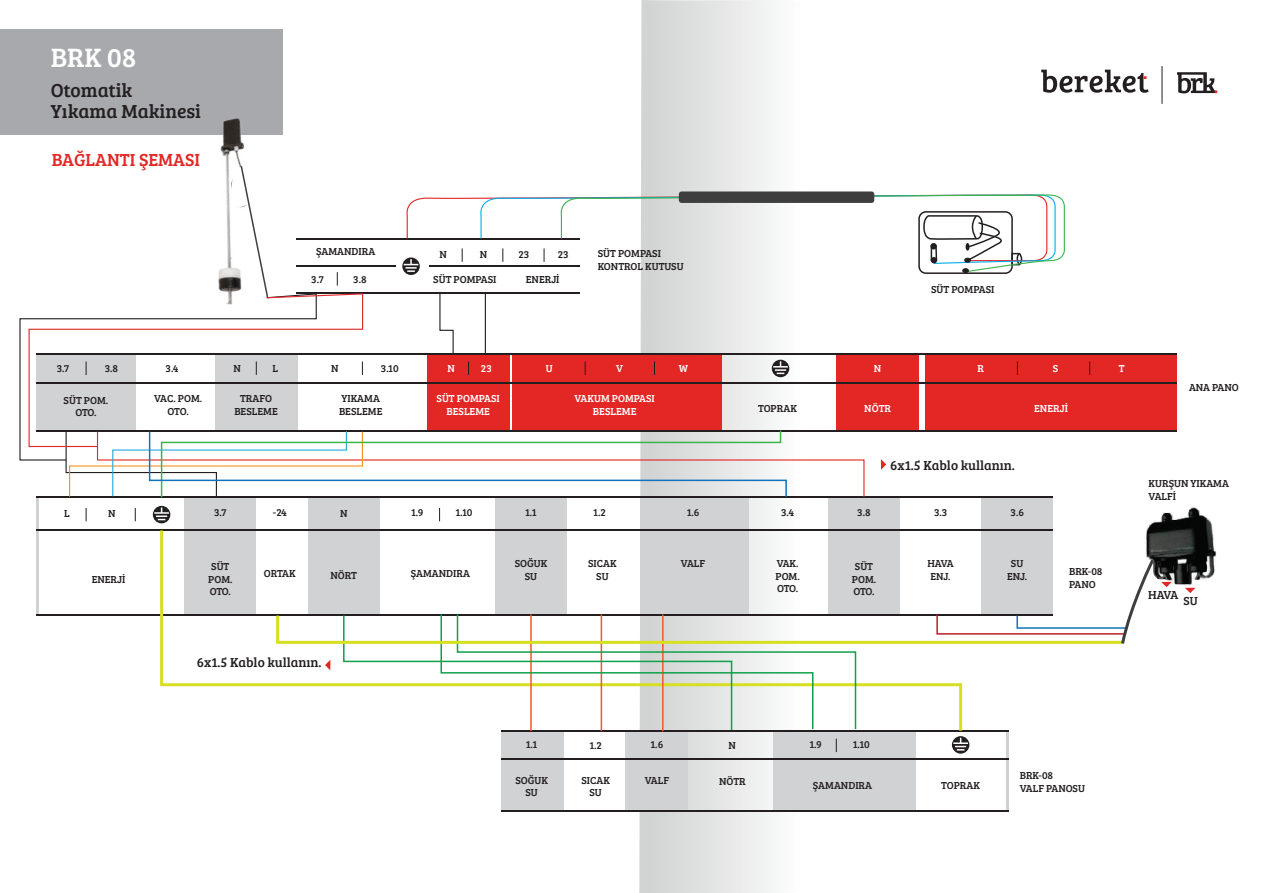
<style>
.page{position:relative;width:1263px;height:893px;background:#fff}
.page>*{position:absolute;margin:0;border:0;box-sizing:border-box;transform-origin:0 0}
.t1{font:27.45px "Bree Serif";color:#fff}
.t2{font:19.5px/21px "Bree Serif";color:#231f20}
.t3{font:18px "Bree Serif";color:#e22725}
.t4{font:13.5px "Bree Serif";color:#231f20}
.t5{font:12px "Bree Serif";letter-spacing:-.04em;color:#231f20}
.t6{font:10.5px/12.6px "Bree Serif";color:#231f20;text-align:center}
.t7{font:10.5px/12.6px "Bree Serif";color:#fff;text-align:center}
</style>
<div class="page">
<svg style="left:639px;top:0;width:183px;height:893px"></svg>
<hr style="left:1006px;top:730px;width:3px;height:81px;background:#d1d2d4">
<hr style="left:36px;top:497px;width:3px;height:117px;background:#d1d2d4">
<div style="left:501px;top:730px;width:63px;height:81px;background:#d1d2d4"></div>
<div style="left:625px;top:730px;width:63px;height:81px;background:#d1d2d4"></div>
<div style="left:774px;top:730px;width:142px;height:81px;background:#d1d2d4"></div>
<div style="left:184px;top:498px;width:72px;height:118px;background:#d1d2d4"></div>
<div style="left:308px;top:498px;width:72px;height:118px;background:#d1d2d4"></div>
<div style="left:495px;top:498px;width:72px;height:118px;background:#d1d2d4"></div>
<div style="left:828px;top:498px;width:72px;height:118px;background:#d1d2d4"></div>
<div style="left:981px;top:498px;width:72px;height:118px;background:#d1d2d4"></div>
<div style="left:640px;top:498px;width:109px;height:118px;background:#d1d2d4"></div>
<div style="left:427px;top:354px;width:82px;height:77px;background:#e22725"></div>
<div style="left:512px;top:354px;width:210px;height:77px;background:#e22725"></div>
<div style="left:836px;top:354px;width:83px;height:77px;background:#e22725"></div>
<div style="left:0;top:29px;width:283px;height:106px;background:#a8a9ad"></div>
<hr style="left:1162px;top:66px;width:1px;height:38px;background:#231f20">
<svg style="left:1041px;top:70px;width:108px;height:23px"></svg>
<svg style="left:1177px;top:72px;width:40px;height:21px"></svg>
<div style="left:925px;top:354px;width:252px;height:77px;background:#e22725"></div>
<svg style="left:402px;top:257px;width:18px;height:18px"></svg>
<svg style="left:404px;top:262px;width:14px;height:10px"></svg>
<svg style="left:952px;top:736px;width:17px;height:18px"></svg>
<svg style="left:953px;top:738px;width:15px;height:13px"></svg>
<hr style="left:297px;top:265px;width:99px;height:1px;background:#231f20">
<hr style="left:429px;top:265px;width:151px;height:1px;background:#231f20">
<hr style="left:297px;top:293px;width:283px;height:1px;background:#231f20">
<hr style="left:297px;top:239px;width:283px;height:1px;background:#231f20">
<hr style="left:36px;top:431px;width:1141px;height:1px;background:#231f20">
<hr style="left:36px;top:614px;width:1017px;height:2px;background:#231f20">
<hr style="left:501px;top:810px;width:508px;height:1px;background:#231f20">
<hr style="left:501px;top:759px;width:508px;height:1px;background:#231f20">
<hr style="left:36px;top:529px;width:1017px;height:1px;background:#231f20">
<hr style="left:36px;top:497px;width:1017px;height:1px;background:#231f20">
<hr style="left:36px;top:382px;width:1141px;height:1px;background:#231f20">
<hr style="left:36px;top:353px;width:1141px;height:1px;background:#231f20">
<svg style="left:86px;top:508px;width:1px;height:13px"></svg>
<svg style="left:836px;top:739px;width:1px;height:13px"></svg>
<svg style="left:135px;top:508px;width:1px;height:13px"></svg>
<svg style="left:439px;top:508px;width:1px;height:13px"></svg>
<svg style="left:468px;top:362px;width:1px;height:13px"></svg>
<svg style="left:585px;top:362px;width:1px;height:13px"></svg>
<svg style="left:1017px;top:362px;width:1px;height:13px"></svg>
<svg style="left:1089px;top:362px;width:1px;height:13px"></svg>
<svg style="left:654px;top:362px;width:1px;height:13px"></svg>
<svg style="left:772px;top:360px;width:17px;height:17px"></svg>
<svg style="left:773px;top:361px;width:15px;height:13px"></svg>
<svg style="left:153px;top:506px;width:17px;height:17px"></svg>
<svg style="left:154px;top:507px;width:15px;height:13px"></svg>
<svg style="left:439px;top:292px;width:15px;height:61px"></svg>
<hr style="left:485px;top:294px;width:1px;height:59px;background:#231f20">
<svg style="left:403px;top:197px;width:74px;height:65px"></svg>
<svg style="left:679px;top:191px;width:195px;height:12px"></svg>
<svg style="left:477px;top:192px;width:588px;height:81px"></svg>
<svg style="left:788px;top:432px;width:77px;height:65px"></svg>
<svg style="left:65px;top:429px;width:723px;height:70px"></svg>
<svg style="left:159px;top:527px;width:805px;height:207px"></svg>
<img style="left:218px;top:118px;width:176px;height:266px">
<svg style="left:230px;top:164px;width:39px;height:129px"></svg>
<svg style="left:19px;top:318px;width:298px;height:143px"></svg>
<svg style="left:28px;top:293px;width:336px;height:155px"></svg>
<img style="left:1144px;top:507px;width:72px;height:78px">
<svg style="left:1185px;top:588px;width:10px;height:5px"></svg>
<svg style="left:881px;top:459px;width:5px;height:11px"></svg>
<svg style="left:275px;top:556px;width:897px;height:175px"></svg>
<h1 class="t1" style="left:51px;top:38px;width:87px">BRK 08</h1>
<h2 class="t2" style="left:51px;top:79px;width:152px">Otomatik<br>Yıkama Makinesi</h2>
<h3 class="t3" style="left:52px;top:147px;width:150px">BAĞLANTI ŞEMASI</h3>
<p class="t6" style="left:316px;top:245px;width:61px">ŞAMANDIRA</p>
<p class="t6" style="left:311px;top:273px;width:14px">3.7</p>
<p class="t6" style="left:353px;top:273px;width:15px">3.8</p>
<p class="t6" style="left:440px;top:248px;width:9px">N</p>
<p class="t6" style="left:480px;top:248px;width:9px">N</p>
<p class="t6" style="left:518px;top:248px;width:12px">23</p>
<p class="t6" style="left:558px;top:248px;width:12px">23</p>
<p class="t6" style="left:433px;top:273px;width:65px">SÜT POMPASI</p>
<p class="t6" style="left:526px;top:273px;width:35px">ENERJİ</p>
<p class="t6" style="left:598px;top:247px;width:87px;text-align:left">SÜT POMPASI<br>KONTROL KUTUSU</p>
<p class="t6" style="left:931px;top:282px;width:65px">SÜT POMPASI</p>
<p class="t6" style="left:57px;top:362px;width:14px">3.7</p>
<p class="t6" style="left:272px;top:362px;width:7px">L</p>
<p class="t7" style="left:977px;top:362px;width:8px">R</p>
<p class="t7" style="left:1053px;top:362px;width:7px">S</p>
<p class="t7" style="left:1119px;top:362px;width:7px">T</p>
<p class="t6" style="left:105px;top:362px;width:15px">3.8</p>
<p class="t6" style="left:166px;top:362px;width:14px">3.4</p>
<p class="t6" style="left:233px;top:362px;width:9px">N</p>
<p class="t6" style="left:381px;top:362px;width:19px">3.10</p>
<p class="t7" style="left:481px;top:362px;width:12px">23</p>
<p class="t6" style="left:331px;top:362px;width:9px">N</p>
<p class="t7" style="left:447px;top:362px;width:9px">N</p>
<p class="t7" style="left:874px;top:362px;width:9px">N</p>
<p class="t7" style="left:546px;top:362px;width:8px">U</p>
<p class="t7" style="left:616px;top:362px;width:8px">V</p>
<p class="t7" style="left:679px;top:362px;width:11px">W</p>
<p class="t6" style="left:64px;top:393px;width:46px">SÜT POM.<br>OTO.</p>
<p class="t6" style="left:154px;top:392px;width:50px">VAC. POM.<br>OTO.</p>
<p class="t6" style="left:234px;top:392px;width:45px">TRAFO<br>BESLEME</p>
<p class="t6" style="left:339px;top:392px;width:45px;text-align:left">YIKAMA<br>BESLEME</p>
<p class="t7" style="left:437px;top:392px;width:65px">SÜT POMPASI<br>BESLEME</p>
<p class="t7" style="left:864px;top:401px;width:28px">NÖTR</p>
<p class="t7" style="left:575px;top:392px;width:82px">VAKUM POMPASI<br>BESLEME</p>
<p class="t6" style="left:758px;top:401px;width:40px">TOPRAK</p>
<p class="t7" style="left:1034px;top:402px;width:35px">ENERJİ</p>
<p class="t4" style="left:890px;top:455px;width:126px">6x1.5 Kablo kullanın.</p>
<p class="t6" style="left:64px;top:506px;width:7px">L</p>
<p class="t6" style="left:108px;top:506px;width:9px">N</p>
<p class="t6" style="left:273px;top:506px;width:15px">-24</p>
<p class="t6" style="left:214px;top:506px;width:14px">3.7</p>
<p class="t6" style="left:411px;top:506px;width:14px">1.9</p>
<p class="t6" style="left:455px;top:506px;width:19px">1.10</p>
<p class="t6" style="left:340px;top:506px;width:9px">N</p>
<p class="t6" style="left:525px;top:506px;width:13px">1.1</p>
<p class="t6" style="left:593px;top:506px;width:14px">1.2</p>
<p class="t6" style="left:687px;top:506px;width:14px">1.6</p>
<p class="t6" style="left:781px;top:506px;width:14px">3.4</p>
<p class="t6" style="left:857px;top:506px;width:15px">3.8</p>
<p class="t6" style="left:934px;top:506px;width:15px">3.3</p>
<p class="t6" style="left:1010px;top:506px;width:15px">3.6</p>
<p class="t6" style="left:92px;top:572px;width:35px">ENERJİ</p>
<p class="t6" style="left:208px;top:560px;width:26px;text-align:left">SÜT<br>POM.<br>OTO.</p>
<p class="t6" style="left:264px;top:567px;width:33px">ORTAK</p>
<p class="t6" style="left:331px;top:568px;width:28px">NÖRT</p>
<p class="t6" style="left:411px;top:566px;width:61px">ŞAMANDIRA</p>
<p class="t6" style="left:515px;top:556px;width:34px">SOĞUK<br>SU</p>
<p class="t6" style="left:588px;top:556px;width:30px">SICAK<br>SU</p>
<p class="t6" style="left:681px;top:556px;width:26px">VALF</p>
<p class="t6" style="left:775px;top:556px;width:26px;text-align:justify">VAK.<br>POM.<br>OTO.</p>
<p class="t6" style="left:852px;top:559px;width:26px;text-align:left">SÜT<br>POM.<br>OTO.</p>
<p class="t6" style="left:927px;top:556px;width:28px;text-align:left">HAVA<br>ENJ.</p>
<p class="t6" style="left:1007px;top:556px;width:22px">SU<br>ENJ.</p>
<p class="t6" style="left:1069px;top:565px;width:35px;text-align:left">BRK-08<br>PANO</p>
<p class="t4" style="left:197px;top:653px;width:126px">6x1.5 Kablo kullanın.</p>
<p class="t6" style="left:1189px;top:380px;width:51px">ANA PANO</p>
<p class="t6" style="left:1149px;top:477px;width:82px;text-align:left">KURŞUN YIKAMA<br>VALFİ</p>
<p class="t5" style="left:1148px;top:586px;width:32px">HAVA</p>
<p class="t5" style="left:1183px;top:592px;width:16px">SU</p>
<p class="t6" style="left:526px;top:737px;width:13px">1.1</p>
<p class="t6" style="left:589px;top:739px;width:14px">1.2</p>
<p class="t6" style="left:650px;top:737px;width:14px">1.6</p>
<p class="t6" style="left:729px;top:739px;width:9px">N</p>
<p class="t6" style="left:809px;top:737px;width:14px">1.9</p>
<p class="t6" style="left:853px;top:737px;width:19px">1.10</p>
<p class="t6" style="left:515px;top:773px;width:34px">SOĞUK<br>SU</p>
<p class="t6" style="left:581px;top:773px;width:30px">SICAK<br>SU</p>
<p class="t6" style="left:645px;top:773px;width:26px">VALF</p>
<p class="t6" style="left:719px;top:774px;width:28px">NÖTR</p>
<p class="t6" style="left:813px;top:779px;width:61px">ŞAMANDIRA</p>
<p class="t6" style="left:941px;top:779px;width:40px">TOPRAK</p>
<p class="t6" style="left:1020px;top:768px;width:67px;text-align:left">BRK-08<br>VALF PANOSU</p>
</div>
